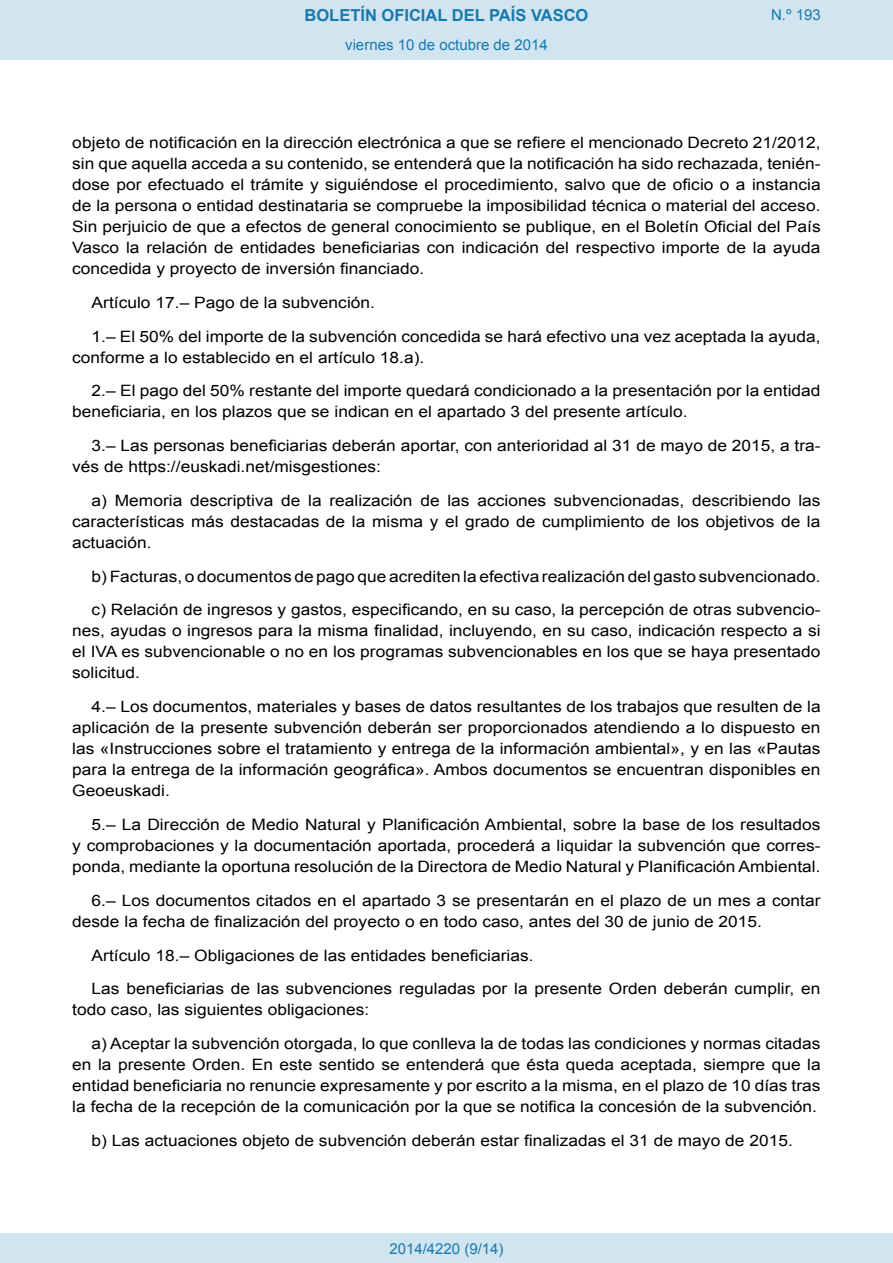
<style>
.page{position:relative;width:893px;height:1263px;background:#fff}
.page>*{position:absolute;margin:0;border:0;box-sizing:border-box;transform-origin:0 0}
.t1{font:700 16.5px "Arial";color:#1879ad}
.BOPVDetalle{font:15.6px/21px "Arial";color:#000;text-align:justify;scale:1.11 1}
.Paginacion_Centro{font:15px "Arial";color:#1879ad}
</style>
<div class="page">
<div style="left:0;top:0;width:893px;height:60px;background:#d0e5f0"></div>
<div style="left:0;top:1233px;width:893px;height:30px;background:#d0e5f0"></div>
<p class="t1" style="left:305px;top:4px;width:285px">BOLETÍN OFICIAL DEL PAÍS VASCO</p>
<p class="Paginacion_Centro" style="left:345px;top:35px;width:204px">viernes 10 de octubre de 2014</p>
<p class="Paginacion_Centro" style="left:771px;top:5px;width:51px">N.º 193</p>
<p class="BOPVDetalle" style="left:72px;top:132px;width:676px">objeto de notificación en la dirección electrónica a que se refiere el mencionado Decreto 21/2012, sin que aquella acceda a su contenido, se entenderá que la notificación ha sido rechazada, tenién&shy;dose por efectuado el trámite y siguiéndose el procedimiento, salvo que de oficio o a instancia de la persona o entidad destinataria se compruebe la imposibilidad técnica o material del acceso.<br>Sin perjuicio de que a efectos de general conocimiento se publique, en el Boletín Oficial del País Vasco la relación de entidades beneficiarias con indicación del respectivo importe de la ayuda concedida y proyecto de inversión financiado.</p>
<p class="BOPVDetalle" style="left:92px;top:292px;width:257px">Artículo 17.– Pago de la subvención.</p>
<p class="BOPVDetalle" style="left:72px;top:326px;width:676px;text-indent:19px">1.– El 50% del importe de la subvención concedida se hará efectivo una vez aceptada la ayuda, conforme a lo establecido en el artículo 18.a).</p>
<p class="BOPVDetalle" style="left:72px;top:381px;width:676px;text-indent:19px">2.– El pago del 50% restante del importe quedará condicionado a la presentación por la entidad beneficiaria, en los plazos que se indican en el apartado 3 del presente artículo.</p>
<p class="BOPVDetalle" style="left:72px;top:435px;width:676px;text-indent:19px">3.– Las personas beneficiarias deberán aportar, con anterioridad al 31 de mayo de 2015, a tra&shy;vés de https://euskadi.net/misgestiones:</p>
<p class="BOPVDetalle" style="left:72px;top:490px;width:676px;text-indent:19px">a) Memoria descriptiva de la realización de las acciones subvencionadas, describiendo las características más destacadas de la misma y el grado de cumplimiento de los objetivos de la actuación.</p>
<p class="BOPVDetalle" style="left:92px;top:566px;width:658px">b) Facturas, o documentos de pago que acrediten la efectiva realización del gasto subvencionado.</p>
<p class="BOPVDetalle" style="left:72px;top:600px;width:676px;text-indent:19px">c) Relación de ingresos y gastos, especificando, en su caso, la percepción de otras subvencio&shy;nes, ayudas o ingresos para la misma finalidad, incluyendo, en su caso, indicación respecto a si el IVA es subvencionable o no en los programas subvencionables en los que se haya presentado solicitud.</p>
<p class="BOPVDetalle" style="left:72px;top:696px;width:676px;text-indent:19px">4.– Los documentos, materiales y bases de datos resultantes de los trabajos que resulten de la aplicación de la presente subvención deberán ser proporcionados atendiendo a lo dispuesto en las «Instrucciones sobre el tratamiento y entrega de la información ambiental», y en las «Pautas para la entrega de la información geográfica». Ambos documentos se encuentran disponibles en Geoeuskadi.</p>
<p class="BOPVDetalle" style="left:72px;top:814px;width:676px;text-indent:19px">5.– La Dirección de Medio Natural y Planificación Ambiental, sobre la base de los resultados y comprobaciones y la documentación aportada, procederá a liquidar la subvención que corres&shy;ponda, mediante la oportuna resolución de la Directora de Medio Natural y Planificación Ambiental.</p>
<p class="BOPVDetalle" style="left:72px;top:890px;width:676px;text-indent:19px">6.– Los documentos citados en el apartado 3 se presentarán en el plazo de un mes a contar desde la fecha de finalización del proyecto o en todo caso, antes del 30 de junio de 2015.</p>
<p class="BOPVDetalle" style="left:92px;top:945px;width:400px">Artículo 18.– Obligaciones de las entidades beneficiarias.</p>
<p class="BOPVDetalle" style="left:72px;top:978px;width:676px;text-indent:19px">Las beneficiarias de las subvenciones reguladas por la presente Orden deberán cumplir, en todo caso, las siguientes obligaciones:</p>
<p class="BOPVDetalle" style="left:72px;top:1033px;width:676px;text-indent:19px">a) Aceptar la subvención otorgada, lo que conlleva la de todas las condiciones y normas citadas en la presente Orden. En este sentido se entenderá que ésta queda aceptada, siempre que la entidad beneficiaria no renuncie expresamente y por escrito a la misma, en el plazo de 10 días tras la fecha de la recepción de la comunicación por la que se notifica la concesión de la subvención.</p>
<p class="BOPVDetalle" style="left:92px;top:1130px;width:633px">b) Las actuaciones objeto de subvención deberán estar finalizadas el 31 de mayo de 2015.</p>
<p class="Paginacion_Centro" style="left:389px;top:1238px;width:116px">2014/4220 (9/14)</p>
</div>
